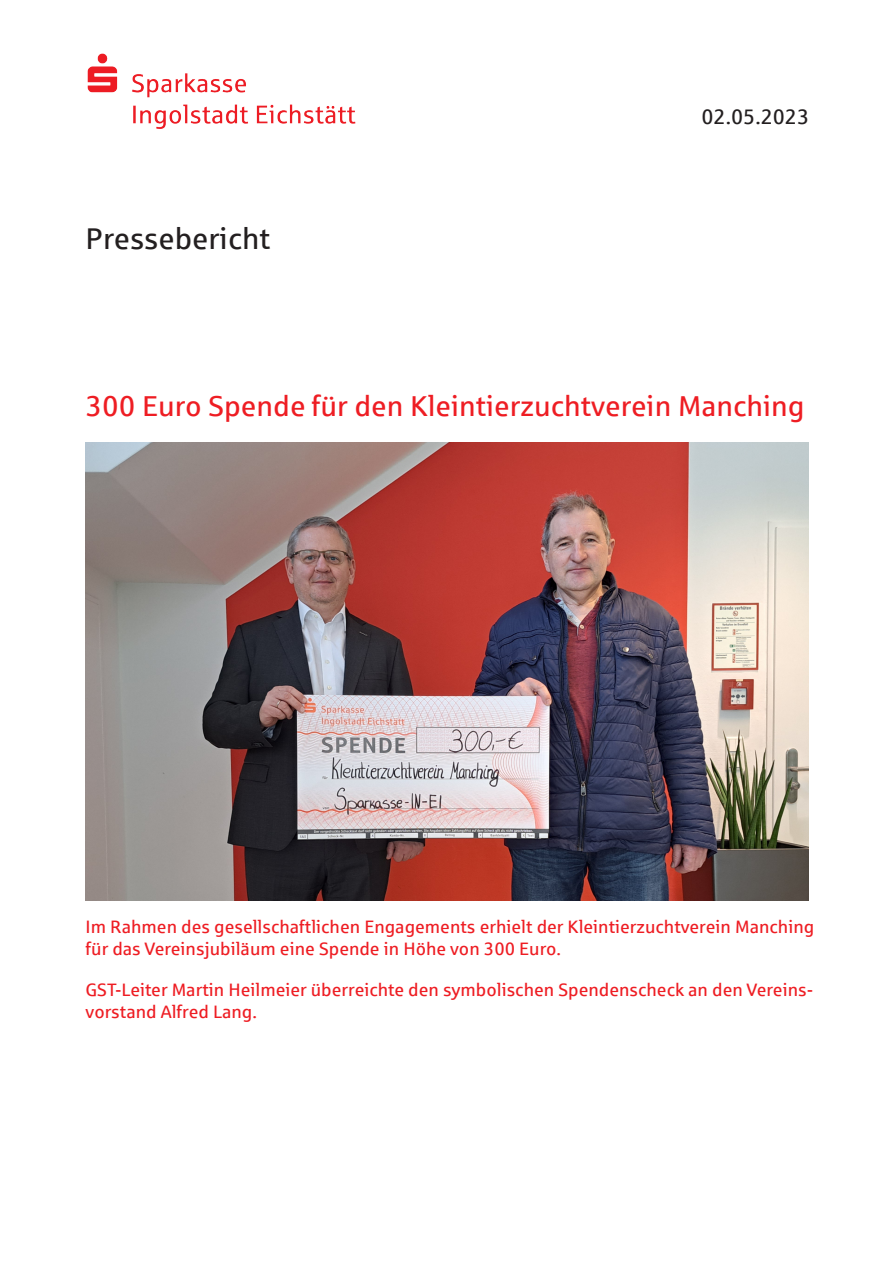
<style>
.page{position:relative;width:894px;height:1263px;background:#fff}
.page>*{position:absolute;margin:0;border:0;box-sizing:border-box;transform-origin:0 0}
.t1{font:30px "Sparkasse Rg";color:#231f20}
.t2{font:28.8px "Sparkasse Rg";color:#ee1d23}
.t3{font:21px "Sparkasse Rg";color:#231f20}
.t4{font:18px/22.5px "Sparkasse Rg";color:#ee1d23}
</style>
<div class="page">
<img style="left:88px;top:53px;width:268px;height:75px">
<img style="left:86px;top:442px;width:722px;height:459px">
<h1 class="t1" style="left:86px;top:227px;width:186px">Pressebericht</h1>
<p class="t3" style="left:701px;top:108px;width:109px">02.05.2023</p>
<h2 class="t2" style="left:86px;top:395px;width:720px">300 Euro Spende für den Kleintierzuchtverein Manching</h2>
<p class="t4" style="left:86px;top:916px;width:729px">Im Rahmen des gesellschaftlichen Engagements erhielt der Kleintierzuchtverein Manching für das Vereinsjubiläum eine Spende in Höhe von 300 Euro.</p>
<p class="t4" style="left:86px;top:979px;width:728px">GST-Leiter Martin Heilmeier überreichte den symbolischen Spendenscheck an den Vereins&shy;vorstand Alfred Lang.</p>
</div>
